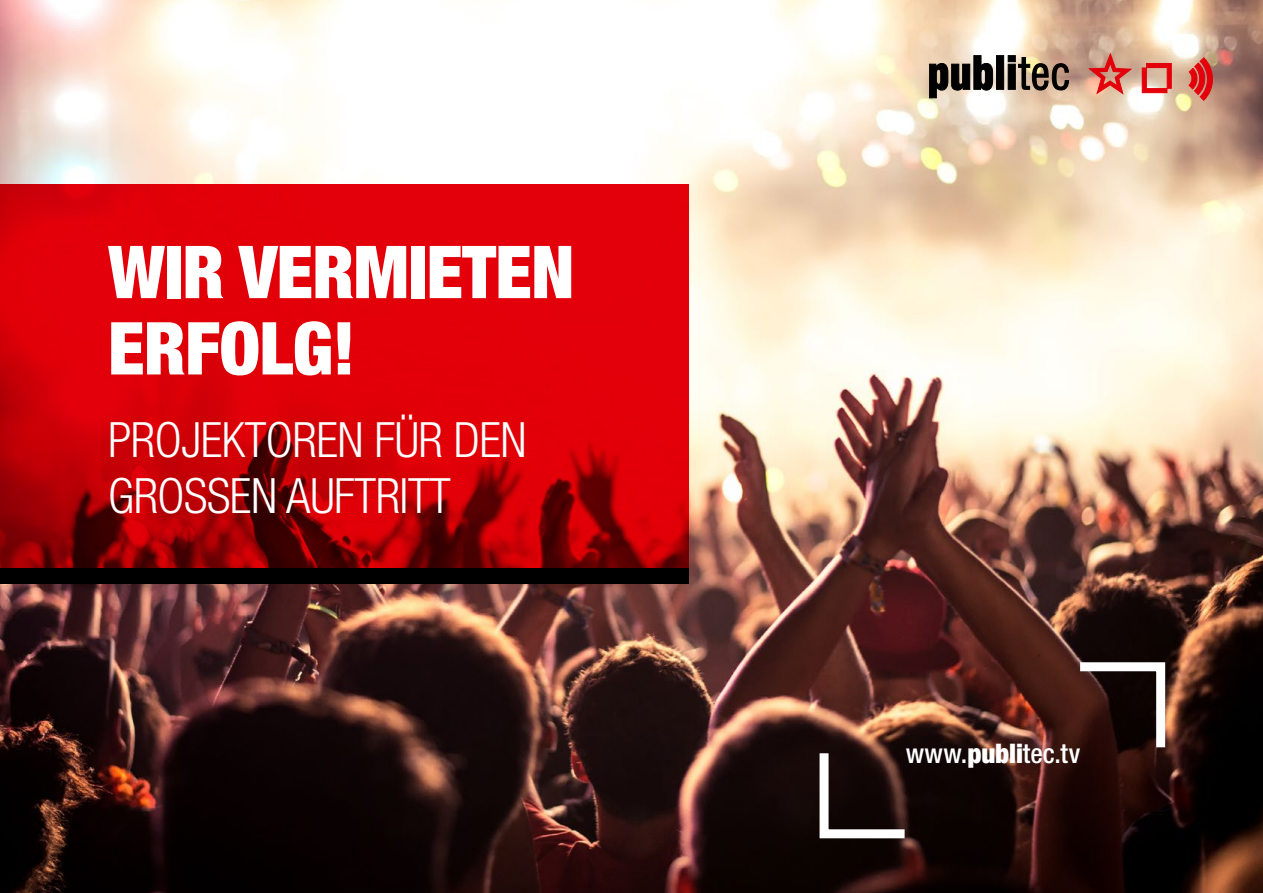
<style>
.page{position:relative;width:1263px;height:893px;background:#fff}
.page>*{position:absolute;margin:0;border:0;box-sizing:border-box;transform-origin:0 0}
.t1{font:900 73.05px/76.3px "publitec";letter-spacing:-.01em;color:#fff}
.t2{font:48.75px/55.2px "publitec Standard";letter-spacing:-.01em;color:#fff}
.Copytext{font:500 27px "publitec";letter-spacing:.015em;color:#fff}
.s1{font-weight:900}
</style>
<div class="page">
<img style="left:0;top:0;width:1263px;height:893px">
<svg style="left:0;top:184px;width:688px;height:384px;background:#cd0007"></svg>
<div style="left:0;top:568px;width:688px;height:15px;background:#000"></div>
<svg style="left:929px;top:55px;width:64px;height:43px;background:#6e675f"></svg>
<div style="left:996px;top:56px;width:8px;height:33px;background:#000;border:1px solid #000"></div>
<svg style="left:1008px;top:55px;width:61px;height:35px;background:#786756"></svg>
<svg style="left:1089px;top:54px;width:42px;height:40px;background:#da7b6d"></svg>
<svg style="left:1142px;top:63px;width:29px;height:30px"></svg>
<svg style="left:1189px;top:58px;width:24px;height:42px"></svg>
<svg style="left:1071px;top:658px;width:99px;height:98px;background:#483330"></svg>
<svg style="left:815px;top:744px;width:99px;height:99px;background:#3f312f"></svg>
<p class="t1" style="left:108px;top:233px;width:468px">WIR VERMIETEN<br>ERFOLG!</p>
<p class="t2" style="left:108px;top:412px;width:420px">PROJEKTOREN FÜR DEN<br>GROSSEN AUFTRITT</p>
<p class="Copytext" style="left:906px;top:737px;width:176px">www.<span class="s1">publi</span>tec.tv</p>
</div>
